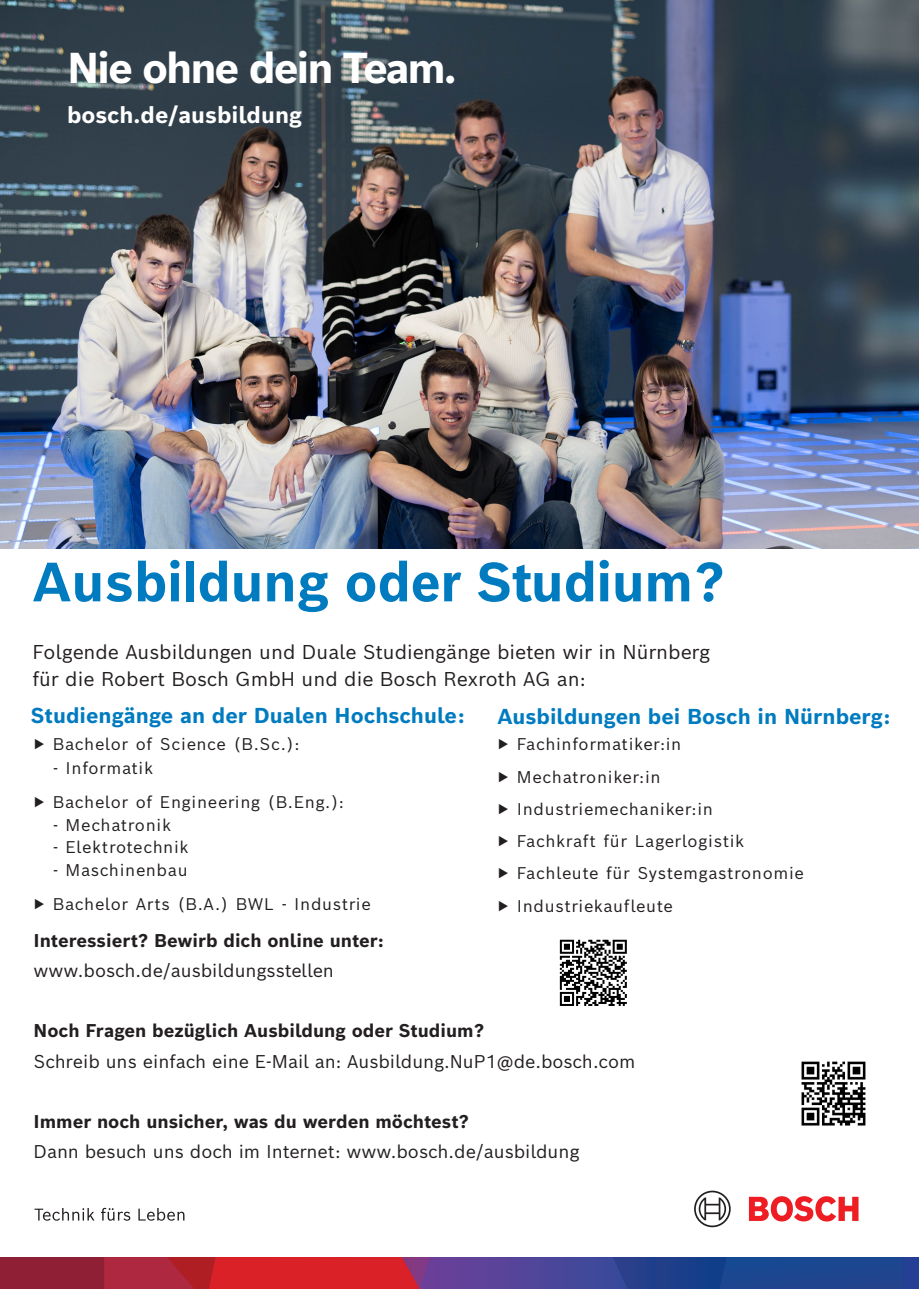
<style>
.page{position:relative;width:919px;height:1289px;background:#fff}
.page>*{position:absolute;margin:0;border:0;box-sizing:border-box;transform-origin:0 0}
.Copy{font:700 54px "Bosch Office Sans";color:#007bc0}
.t1{font:700 42px "Bosch Sans";letter-spacing:-.05em;color:#fff}
.t2{font:700 22.5px "Bosch Sans";color:#fff}
.Copy-2{font:700 21px "Bosch Sans";color:#007bc0}
.Copy-3{font:19.5px/27px "Bosch Sans";color:#231f20}
.Copy-4{font:18px "Bosch Sans";color:#231f20}
.Copy-5{font:700 18px "Bosch Sans";color:#231f20}
.t3{font:16.5px "Bosch Sans";letter-spacing:.04em;color:#231f20}
</style>
<div class="page">
<div style="left:0;top:1256px;width:104px;height:32px;background:#8f1f35"></div>
<svg style="left:104px;top:1257px;width:814px;height:31px;background:#6c366b"></svg>
<img style="left:0;top:0;width:918px;height:549px">
<img style="left:801px;top:1061px;width:65px;height:65px">
<svg style="left:748px;top:1196px;width:110px;height:25px"></svg>
<svg style="left:694px;top:1190px;width:36px;height:37px"></svg>
<svg style="left:34px;top:1208px;width:60px;height:12px"></svg>
<svg style="left:101px;top:1207px;width:29px;height:13px"></svg>
<svg style="left:138px;top:1208px;width:46px;height:12px"></svg>
<img style="left:559px;top:939px;width:68px;height:67px">
<p class="t1" style="left:67px;top:33px;width:391px">Nie ohne dein Team.</p>
<p class="t2" style="left:67px;top:96px;width:237px">bosch.de/ausbildung</p>
<p class="Copy" style="left:32px;top:536px;width:695px">Ausbildung oder Studium?</p>
<p class="Copy-3" style="left:33px;top:636px;width:679px">Folgende Ausbildungen und Duale Studiengänge bieten wir in Nürnberg für die Robert Bosch GmbH und die Bosch Rexroth AG an:</p>
<p class="Copy-2" style="left:31px;top:698px;width:435px">Studiengänge an der Dualen Hochschule:</p>
<p class="t3" style="left:33px;top:730px;width:267px">▶ Bachelor of Science (B.Sc.):</p>
<p class="t3" style="left:53px;top:754px;width:102px">- Informatik</p>
<p class="t3" style="left:33px;top:788px;width:312px">▶ Bachelor of Engineering (B.Eng.):</p>
<p class="t3" style="left:53px;top:810px;width:120px">- Mechatronik</p>
<p class="t3" style="left:53px;top:833px;width:137px">- Elektrotechnik</p>
<p class="t3" style="left:53px;top:855px;width:136px">- Maschinenbau</p>
<p class="t3" style="left:33px;top:889px;width:339px">▶ Bachelor Arts (B.A.) BWL - Industrie</p>
<p class="Copy-2" style="left:497px;top:698px;width:394px">Ausbildungen bei Bosch in Nürnberg:</p>
<p class="t3" style="left:497px;top:730px;width:185px">▶ Fachinformatiker:in</p>
<p class="t3" style="left:497px;top:762px;width:165px">▶ Mechatroniker:in</p>
<p class="t3" style="left:497px;top:795px;width:217px">▶ Industriemechaniker:in</p>
<p class="t3" style="left:497px;top:827px;width:248px">▶ Fachkraft für Lagerlogistik</p>
<p class="t3" style="left:497px;top:859px;width:308px">▶ Fachleute für Systemgastronomie</p>
<p class="t3" style="left:497px;top:891px;width:177px">▶ Industriekaufleute</p>
<p class="Copy-5" style="left:33px;top:925px;width:351px">Interessiert? Bewirb dich online unter:</p>
<p class="Copy-4" style="left:33px;top:955px;width:302px">www.bosch.de/ausbildungsstellen</p>
<p class="Copy-5" style="left:33px;top:1015px;width:452px">Noch Fragen bezüglich Ausbildung oder Studium?</p>
<p class="Copy-4" style="left:33px;top:1045px;width:603px">Schreib uns einfach eine E-Mail an: Ausbildung.NuP1@de.bosch.com</p>
<p class="Copy-5" style="left:33px;top:1106px;width:437px">Immer noch unsicher, was du werden möchtest?</p>
<p class="Copy-4" style="left:33px;top:1136px;width:547px">Dann besuch uns doch im Internet: www.bosch.de/ausbildung</p>
</div>
